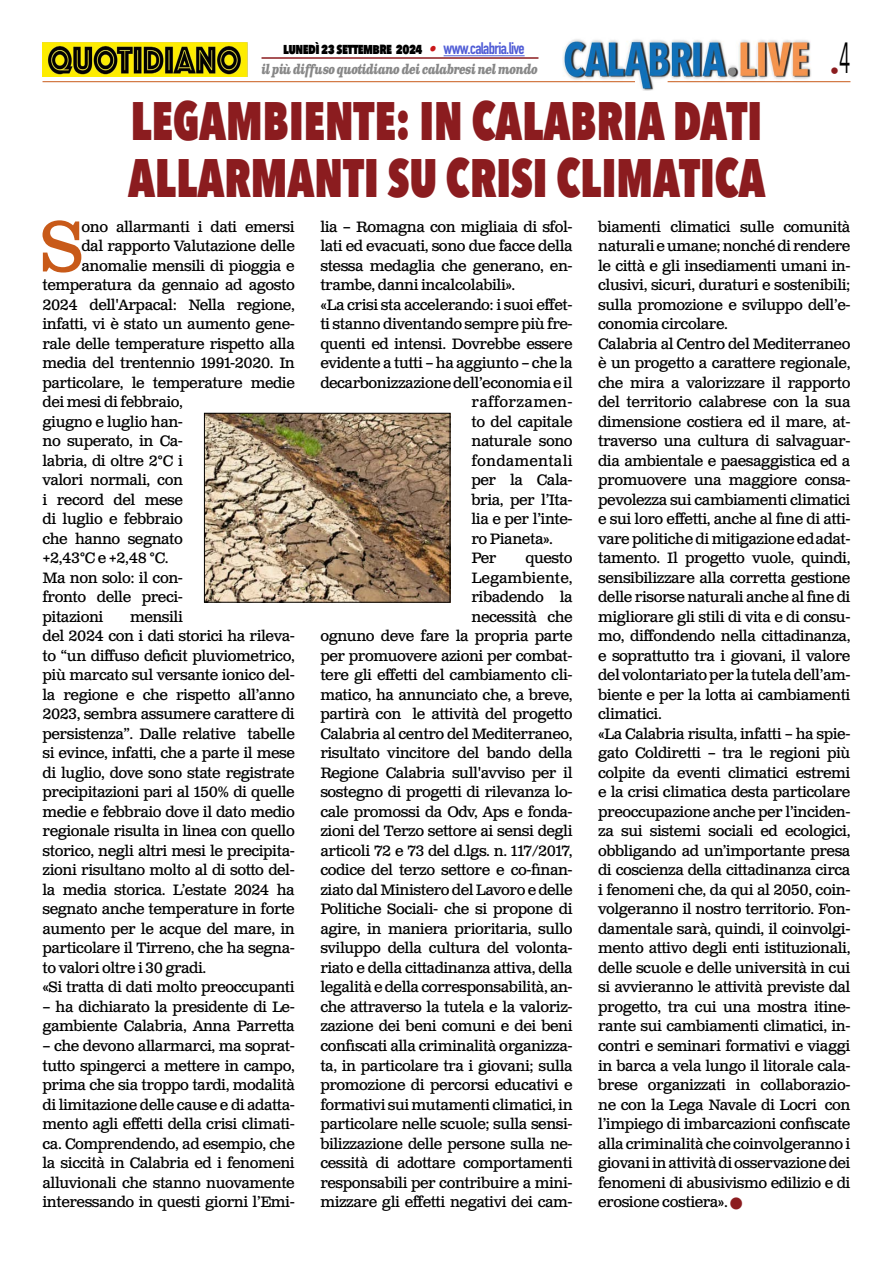
<style>
.page{position:relative;width:893px;height:1263px;background:#fff}
.page>*{position:absolute;margin:0;border:0;box-sizing:border-box;transform-origin:0 0}
.t1{font:71.25px "Clarendon Text Pro";color:#c85a19}
.t2{font:800 54px/57px "Avenir Next Condensed";color:#8b1c1f;scale:.84 1}
.t3{font:18px "Avenir Next Condensed";color:#8b1c1f}
.t4{font:15px/19.5px "Clarendon Text Pro";letter-spacing:-.03em;color:#000}
.t5{font:800 15px "Avenir Next Condensed";letter-spacing:-.04em;color:#000;scale:.9 1}
.t6{font:15px "Clarendon Text Pro";letter-spacing:.02em;color:#000}
.t7{font:15px "Clarendon Text Pro";letter-spacing:.015em;color:#000}
.t8{font:italic 700 13.5px "Clarendon Text Pro";letter-spacing:-.06em;color:#878787;scale:.79 1}
.s1{font-family:"Clarendon Text Pro";font-weight:700;font-style:italic;color:#ca181a}
.s2{font-family:"DIN Condensed";font-weight:700;font-size:16.5px;color:#4f5cd6}
.s3{color:#8b1c1f}
</style>
<div class="page">
<img style="left:563px;top:39px;width:248px;height:51px">
<hr style="left:43px;top:81px;width:592px;height:1px;background:#c85a19">
<hr style="left:668px;top:81px;width:182px;height:1px;background:#c85a19">
<hr style="left:444px;top:55px;width:81px;height:1px;background:#4f5cd6">
<hr style="left:261px;top:57px;width:277px;height:2px;background:#8b1c1f">
<img style="left:43px;top:42px;width:204px;height:35px">
<img style="left:206px;top:415px;width:242px;height:185px">
<div style="left:204px;top:413px;width:246px;height:189px;border:1px solid #000"></div>
<p class="t5" style="left:283px;top:39px;width:270px">lunedì 23 settembre 2024 <span class="s1">•</span> <span class="s2">www.calabria.live</span></p>
<p class="t8" style="left:261px;top:61px;width:352px">il più diffuso quotidiano dei calabresi nel mondo</p>
<h2 class="t2" style="left:128px;top:92px;width:760px">LEGAMBIENTE: IN CALABRIA DATI<br>ALLARMANTI SU CRISI CLIMATICA</h2>
<p class="t3" style="left:830px;top:55px;width:22px">•<sup>4</sup></p>
<h1 class="t1" style="left:40px;top:203px;width:45px">S</h1>
<p class="t4" style="left:82px;top:218px;width:215px">ono allarmanti i dati emersi</p>
<p class="t4" style="left:82px;top:237px;width:215px">dal rapporto Valutazione delle</p>
<p class="t4" style="left:82px;top:257px;width:215px">anomalie mensili di pioggia e</p>
<p class="t4" style="left:43px;top:276px;width:254px">temperatura da gennaio ad agosto</p>
<p class="t4" style="left:43px;top:296px;width:254px">2024 dell'Arpacal: Nella regione,</p>
<p class="t4" style="left:43px;top:315px;width:254px">infatti, vi è stato un aumento gene-</p>
<p class="t4" style="left:43px;top:335px;width:254px">rale delle temperature rispetto alla</p>
<p class="t4" style="left:43px;top:354px;width:254px">media del trentennio 1991-2020. In</p>
<p class="t4" style="left:43px;top:374px;width:254px">particolare, le temperature medie</p>
<p class="t4" style="left:43px;top:393px;width:142px">dei mesi di febbraio,</p>
<p class="t4" style="left:43px;top:413px;width:142px">giugno e luglio han-</p>
<p class="t4" style="left:43px;top:432px;width:142px">no superato, in Ca-</p>
<p class="t4" style="left:43px;top:452px;width:142px">labria, di oltre 2°C i</p>
<p class="t4" style="left:43px;top:471px;width:142px">valori normali, con</p>
<p class="t4" style="left:43px;top:491px;width:142px">i record del mese</p>
<p class="t4" style="left:43px;top:510px;width:142px">di luglio e febbraio</p>
<p class="t4" style="left:43px;top:530px;width:142px">che hanno segnato</p>
<p class="t4" style="left:43px;top:549px;width:128px">+2,43°C e +2,48 °C.</p>
<p class="t4" style="left:43px;top:569px;width:142px">Ma non solo: il con-</p>
<p class="t4" style="left:43px;top:588px;width:142px">fronto delle preci-</p>
<p class="t4" style="left:43px;top:608px;width:62px">pitazioni</p>
<p class="t4" style="left:43px;top:608px;width:254px;text-indent:87px">mensili<br>del 2024 con i dati storici ha rileva&shy;to “un diffuso deficit pluviometrico, più marcato sul versante ionico del&shy;la regione e che rispetto all’anno 2023, sembra assumere carattere di persistenza”. Dalle relative tabelle si evince, infatti, che a parte il mese di luglio, dove sono state registrate precipitazioni pari al 150% di quelle medie e febbraio dove il dato medio regionale risulta in linea con quello storico, negli altri mesi le precipita&shy;zioni risultano molto al di sotto del&shy;la media storica. L’estate 2024 ha segnato anche temperature in forte aumento per le acque del mare, in particolare il Tirreno, che ha segna&shy;to valori oltre i 30 gradi.<br>«Si tratta di dati molto preoccupanti</p>
<p class="t4" style="left:43px;top:998px;width:254px">– ha dichiarato la presidente di Le&shy;gambiente Calabria, Anna Parretta</p>
<p class="t4" style="left:43px;top:1037px;width:254px;text-align:justify">– che devono allarmarci, ma soprat&shy;tutto spingerci a mettere in campo, prima che sia troppo tardi, modalità di limitazione delle cause e di adatta&shy;mento agli effetti della crisi climati&shy;ca. Comprendendo, ad esempio, che la siccità in Calabria ed i fenomeni alluvionali che stanno nuovamente interessando in questi giorni l’Emi-</p>
<p class="t4" style="left:320px;top:218px;width:254px">lia – Romagna con migliaia di sfol-</p>
<p class="t4" style="left:320px;top:237px;width:254px">lati ed evacuati, sono due facce della</p>
<p class="t4" style="left:320px;top:257px;width:254px">stessa medaglia che generano, en-</p>
<p class="t4" style="left:320px;top:276px;width:197px">trambe, danni incalcolabili».</p>
<p class="t4" style="left:320px;top:296px;width:254px">«La crisi sta accelerando: i suoi effet-</p>
<p class="t4" style="left:320px;top:315px;width:254px">ti stanno diventando sempre più fre-</p>
<p class="t4" style="left:320px;top:335px;width:254px">quenti ed intensi. Dovrebbe essere</p>
<p class="t4" style="left:320px;top:354px;width:254px">evidente a tutti – ha aggiunto – che la</p>
<p class="t4" style="left:320px;top:374px;width:254px">decarbonizzazione dell’economia e il</p>
<p class="t6" style="left:471px;top:393px;width:103px">rafforzamen-</p>
<p class="t4" style="left:471px;top:413px;width:103px">to del capitale</p>
<p class="t4" style="left:471px;top:432px;width:103px">naturale sono</p>
<p class="t7" style="left:471px;top:452px;width:103px">fondamentali</p>
<p class="t4" style="left:471px;top:471px;width:103px">per la Cala-</p>
<p class="t4" style="left:471px;top:491px;width:103px">bria, per l’Ita-</p>
<p class="t4" style="left:471px;top:510px;width:103px">lia e per l’inte-</p>
<p class="t4" style="left:471px;top:530px;width:83px">ro Pianeta».</p>
<p class="t4" style="left:471px;top:549px;width:27px">Per</p>
<p class="t4" style="left:320px;top:549px;width:254px;text-align:right">questo<br>Legambiente,<br>ribadendo la<br>necessità che<br>ognuno deve fare la propria parte per promuovere azioni per combat&shy;tere gli effetti del cambiamento cli&shy;matico, ha annunciato che, a breve, partirà con le attività del progetto Calabria al centro del Mediterraneo, risultato vincitore del bando della Regione Calabria sull'avviso per il sostegno di progetti di rilevanza lo&shy;cale promossi da Odv, Aps e fonda&shy;zioni del Terzo settore ai sensi degli articoli 72 e 73 del d.lgs. n. 117/2017, codice del terzo settore e co-finan&shy;ziato dal Ministero del Lavoro e delle Politiche Sociali- che si propone di agire, in maniera prioritaria, sullo sviluppo della cultura del volonta&shy;riato e della cittadinanza attiva, della legalità e della corresponsabilità, an&shy;che attraverso la tutela e la valoriz&shy;zazione dei beni comuni e dei beni confiscati alla criminalità organizza&shy;ta, in particolare tra i giovani; sulla promozione di percorsi educativi e formativi sui mutamenti climatici, in particolare nelle scuole; sulla sensi&shy;bilizzazione delle persone sulla ne&shy;cessità di adottare comportamenti responsabili per contribuire a mini&shy;mizzare gli effetti negativi dei cam-</p>
<p class="t4" style="left:598px;top:218px;width:254px">biamenti climatici sulle comunità naturali e umane; nonché di rendere le città e gli insediamenti umani in&shy;clusivi, sicuri, duraturi e sostenibili; sulla promozione e sviluppo dell’e&shy;conomia circolare.<br>Calabria al Centro del Mediterraneo è un progetto a carattere regionale, che mira a valorizzare il rapporto del territorio calabrese con la sua dimensione costiera ed il mare, at&shy;traverso una cultura di salvaguar&shy;dia ambientale e paesaggistica ed a promuovere una maggiore consa&shy;pevolezza sui cambiamenti climatici e sui loro effetti, anche al fine di atti&shy;vare politiche di mitigazione ed adat&shy;tamento. Il progetto vuole, quindi, sensibilizzare alla corretta gestione delle risorse naturali anche al fine di migliorare gli stili di vita e di consu&shy;mo, diffondendo nella cittadinanza, e soprattutto tra i giovani, il valore del volontariato per la tutela dell’am&shy;biente e per la lotta ai cambiamenti climatici.<br>«La Calabria risulta, infatti – ha spie&shy;gato Coldiretti – tra le regioni più colpite da eventi climatici estremi e la crisi climatica desta particolare preoccupazione anche per l’inciden&shy;za sui sistemi sociali ed ecologici, obbligando ad un’importante presa di coscienza della cittadinanza circa i fenomeni che, da qui al 2050, coin&shy;volgeranno il nostro territorio. Fon&shy;damentale sarà, quindi, il coinvolgi&shy;mento attivo degli enti istituzionali, delle scuole e delle università in cui si avvieranno le attività previste dal progetto, tra cui una mostra itine&shy;rante sui cambiamenti climatici, in&shy;contri e seminari formativi e viaggi in barca a vela lungo il litorale cala&shy;brese organizzati in collaborazio&shy;ne con la Lega Navale di Locri con l’impiego di imbarcazioni confiscate alla criminalità che coinvolgeranno i giovani in attività di osservazione dei fenomeni di abusivismo edilizio e di erosione costiera». <span class="s3">■</span></p>
</div>
